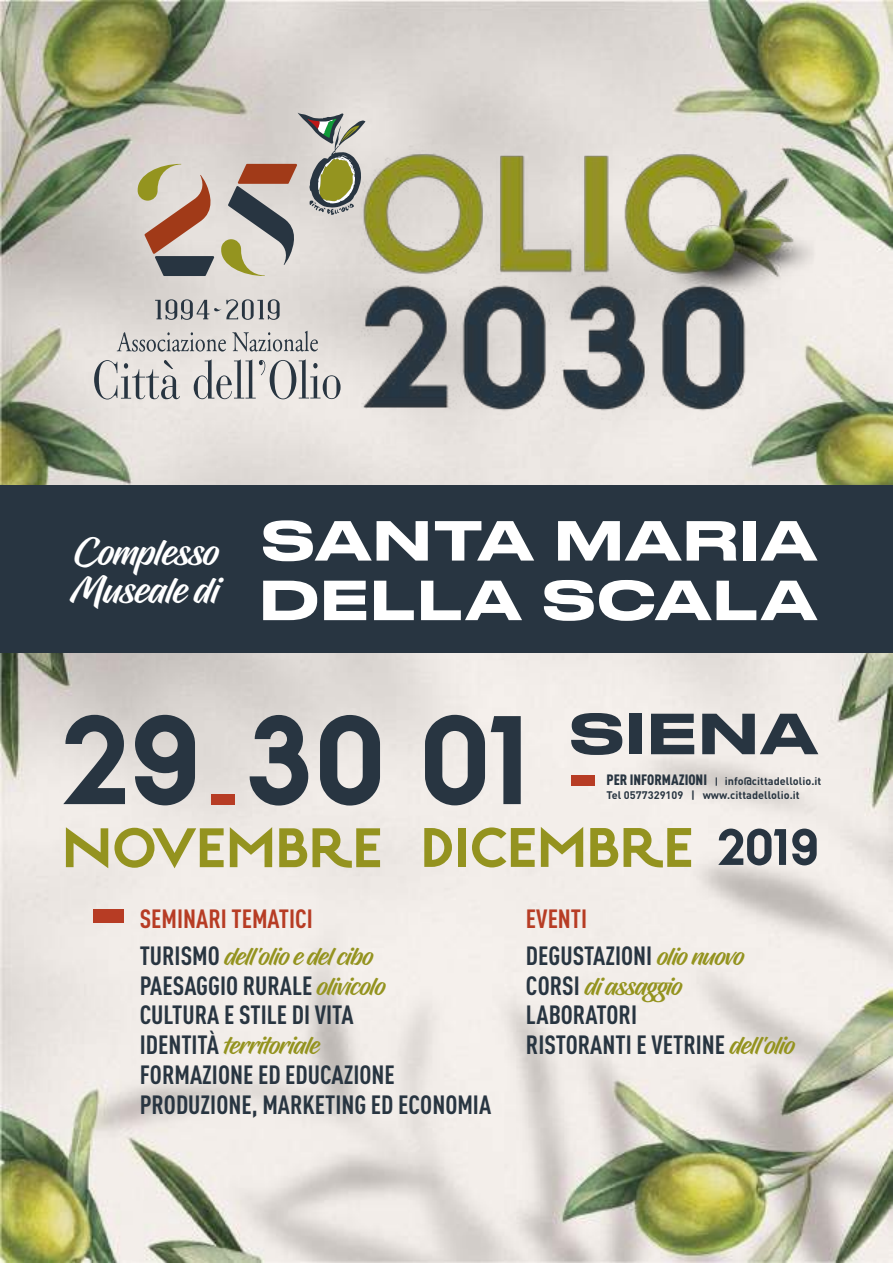
<style>
.page{position:relative;width:893px;height:1263px;background:#fff}
.page>*{position:absolute;margin:0;border:0;box-sizing:border-box;transform-origin:0 0}
.t1{font:700 133.35px "Estilo Pro";color:#283541}
.t2{font:700 58.8px "Estilo Pro";color:#94931f}
.t3{font:500 expanded 54.45px "Druk";letter-spacing:.05em;color:#283541}
.t4{font:500 expanded 53.1px/59.6px "Druk";letter-spacing:.05em;color:#fff}
.t5{font:37.95px/38px "Hughs";letter-spacing:.01em;color:#fff}
.t6{font:700 condensed 26.1px/29.8px "DIN Pro";color:#283541}
.t7{font:26.1px "Hughs";color:#94931f}
.t8{font:700 condensed 26.1px "DIN Pro";color:#b73c24}
.t9{font:700 10.95px/14.1px "DIN Pro";letter-spacing:.005em;color:#283541}
.s1{font-weight:900;font-stretch:condensed;font-size:14.85px}
.s2{font-size:9.6px}
.s3{font-family:"DIN Pro";font-weight:700;font-stretch:condensed;color:#283541}
.s4{font-family:"Hughs";font-weight:400;font-stretch:normal;color:#94931f}
.s5{color:#b73c24}
</style>
<div class="page">
<img style="left:0;top:0;width:892px;height:1263px">
<div style="left:93px;top:909px;width:30px;height:14px;background:#b73c24"></div>
<div style="left:211px;top:794px;width:24px;height:11px;background:#b73c24"></div>
<svg style="left:718px;top:828px;width:68px;height:37px;background:#898d92"></svg>
<svg style="left:792px;top:828px;width:25px;height:37px"></svg>
<div style="left:572px;top:775px;width:23px;height:10px;background:#b73c24"></div>
<div style="left:0;top:485px;width:893px;height:167px;background:#283541"></div>
<svg style="left:155px;top:299px;width:125px;height:21px;background:#ababab"></svg>
<svg style="left:94px;top:360px;width:86px;height:39px;background:#c2c1c0"></svg>
<svg style="left:194px;top:359px;width:147px;height:40px;background:#bfbfbe"></svg>
<svg style="left:117px;top:332px;width:109px;height:20px;background:#bcbbba"></svg>
<svg style="left:232px;top:331px;width:86px;height:21px;background:#bcbbbb"></svg>
<svg style="left:138px;top:164px;width:77px;height:112px;background:#b8a293"></svg>
<svg style="left:221px;top:113px;width:144px;height:163px;background:#bbb4a8"></svg>
<img style="left:349px;top:132px;width:471px;height:298px">
<h3 class="t5" style="left:70px;top:534px;width:149px">Complesso<br>Museale di</h3>
<h3 class="t4" style="left:260px;top:506px;width:558px">SANTA MARIA<br>DELLA SCALA</h3>
<h1 class="t1" style="left:60px;top:682px;width:472px">29 30 01</h1>
<h3 class="t3" style="left:570px;top:689px;width:249px">SIENA</h3>
<h2 class="t2" style="left:421px;top:813px;width:274px">DICEMBRE</h2>
<p class="t9" style="left:606px;top:773px;width:216px"><span class="s1">PER INFORMAZIONI</span> <span class="s2">|</span> info@cittadellolio.it<br>Tel 0577329109 | www.cittadellolio.it</p>
<h2 class="t2" style="left:62px;top:813px;width:322px">NOVEMBRE</h2>
<p class="t8" style="left:140px;top:898px;width:175px">SEMINARI TEMATICI</p>
<p class="t7" style="left:140px;top:940px;width:234px"><span class="s3">TURISMO</span> dell’olio e del cibo</p>
<p class="t6" style="left:140px;top:968px;width:247px">PAESAGGIO RURALE <span class="s4">olivicolo<br></span>CULTURA E STILE DI VITA</p>
<p class="t7" style="left:140px;top:1030px;width:181px"><span class="s3">IDENTITÀ</span> territoriale</p>
<p class="t6" style="left:140px;top:1057px;width:353px">FORMAZIONE ED EDUCAZIONE<br>PRODUZIONE, MARKETING ED ECONOMIA</p>
<p class="t6" style="left:526px;top:897px;width:219px;line-height:37.2px"><span class="s5">EVENTI<br></span>DEGUSTAZIONI <span class="s4">olio nuovo</span></p>
<p class="t7" style="left:526px;top:970px;width:157px"><span class="s3">CORSI</span> di assaggio</p>
<p class="t6" style="left:526px;top:998px;width:270px">LABORATORI<br>RISTORANTI E VETRINE <span class="s4">dell’olio</span></p>
</div>
